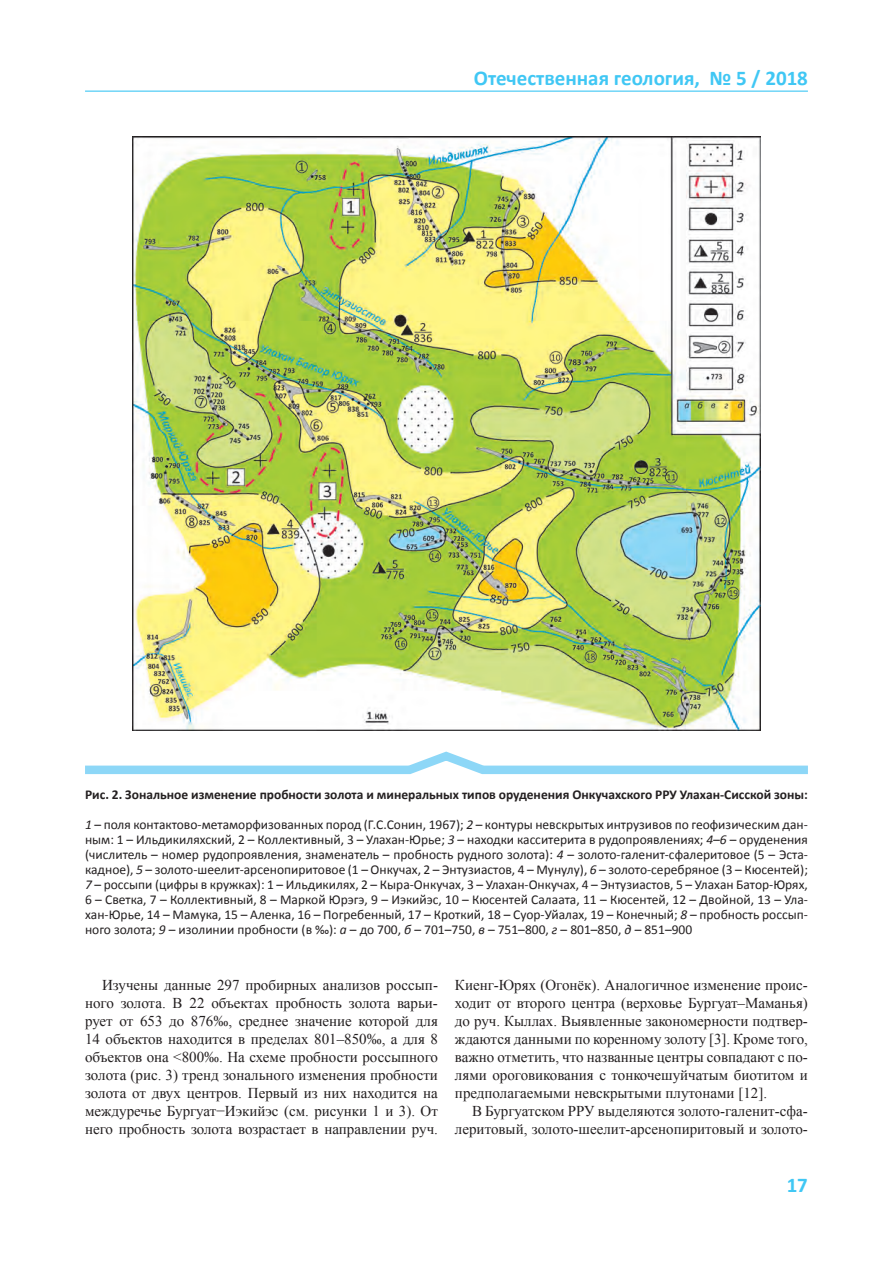
<style>
.page{position:relative;width:893px;height:1263px;background:#fff}
.page>*{position:absolute;margin:0;border:0;box-sizing:border-box;transform-origin:0 0}
.t1{font:700 21px "Calibri";color:#40c7f4}
.t2{font:15px/18px "Times New Roman";color:#231f20;text-align:justify}
.t3{font:13.5px/15px "Calibri";color:#231f20;text-align:justify}
.t4{font:700 13.5px "Calibri";color:#231f20}
.s1{font-style:italic}
</style>
<div class="page">
<hr style="left:85px;top:91px;width:723px;height:1px;background:#40c7f4">
<img style="left:133px;top:137px;width:627px;height:593px">
<svg style="left:85px;top:751px;width:723px;height:24px"></svg>
<p class="t1" style="left:474px;top:65px;width:336px">Отечественная геология, № 5 / 2018</p>
<p class="t4" style="left:85px;top:786px;width:724px">Рис. 2. Зональное изменение пробности золота и минеральных типов оруденения Онкучахского РРУ Улахан-Сисской зоны:</p>
<p class="t3" style="left:85px;top:817px;width:724px"><span class="s1">1</span> – поля контактово-метаморфизованных пород (Г.С.Сонин, 1967); <span class="s1">2</span> – контуры невскрытых интрузивов по геофизическим дан&shy;ным: 1 – Ильдикиляхский, 2 – Коллективный, 3 – Улахан-Юрье; <span class="s1">3</span> – находки касситерита в рудопроявлениях; <span class="s1">4–6</span> – оруденения (числитель – номер рудопроявления, знаменатель – пробность рудного золота): <span class="s1">4</span> – золото-галенит-сфалеритовое (5 – Эста&shy;кадное), <span class="s1">5</span> – золото-шеелит-арсенопиритовое (1 – Онкучах, 2 – Энтузиастов, 4 – Мунулу), <span class="s1">6</span> – золото-серебряное (3 – Кюсентей); <span class="s1">7</span> – россыпи (цифры в кружках): 1 – Ильдикилях, 2 – Кыра-Онкучах, 3 – Улахан-Онкучах, 4 – Энтузиастов, 5 – Улахан Батор-Юрях, 6 – Светка, 7 – Коллективный, 8 – Маркой Юрэгэ, 9 – Иэкийэс, 10 – Кюсентей Салаата, 11 – Кюсентей, 12 – Двойной, 13 – Ула&shy;хан-Юрье, 14 – Мамука, 15 – Аленка, 16 – Погребенный, 17 – Кроткий, 18 – Суор-Уйалах, 19 – Конечный; <span class="s1">8</span> – пробность россып&shy;ного золота; <span class="s1">9</span> – изолинии пробности (в ‰): <span class="s1">а</span> – до 700, <span class="s1">б</span> – 701–750, <span class="s1">в</span> – 751–800, <span class="s1">г</span> – 801–850, <span class="s1">д</span> – 851–900</p>
<p class="t2" style="left:85px;top:976px;width:354px;text-indent:17px">Изучены данные 297 пробирных анализов россып&shy;ного золота. В 22 объектах пробность золота варьи&shy;рует от 653 до 876‰, среднее значение которой для 14 объектов находится в пределах 801–850‰, а для 8 объектов она &lt;800‰. На схеме пробности россыпного золота (рис. 3) тренд зонального изменения пробности золота от двух центров. Первый из них находится на междуречье Бургуат−Иэкийэс (см. рисунки 1 и 3). От него пробность золота возрастает в направлении руч.</p>
<p class="t2" style="left:455px;top:976px;width:354px">Киенг-Юрях (Огонёк). Аналогичное изменение проис-</p>
<p class="t2" style="left:455px;top:994px;width:354px">ходит от второго центра (верховье Бургуат–Маманья)</p>
<p class="t2" style="left:455px;top:1012px;width:354px">до руч. Кыллах. Выявленные закономерности подтвер-</p>
<p class="t2" style="left:455px;top:1030px;width:354px">ждаются данными по коренному золоту [3]. Кроме того,</p>
<p class="t2" style="left:455px;top:1048px;width:354px">важно отметить, что названные центры совпадают с по-</p>
<p class="t2" style="left:455px;top:1066px;width:354px">лями ороговикования с тонкочешуйчатым биотитом и</p>
<p class="t2" style="left:455px;top:1084px;width:314px">предполагаемыми невскрытыми плутонами [12].</p>
<p class="t2" style="left:472px;top:1102px;width:337px">В Бургуатском РРУ выделяются золото-галенит-сфа-</p>
<p class="t2" style="left:455px;top:1120px;width:354px">леритовый, золото-шеелит-арсенопиритовый и золото-</p>
<p class="t1" style="left:787px;top:1171px;width:23px">17</p>
</div>
